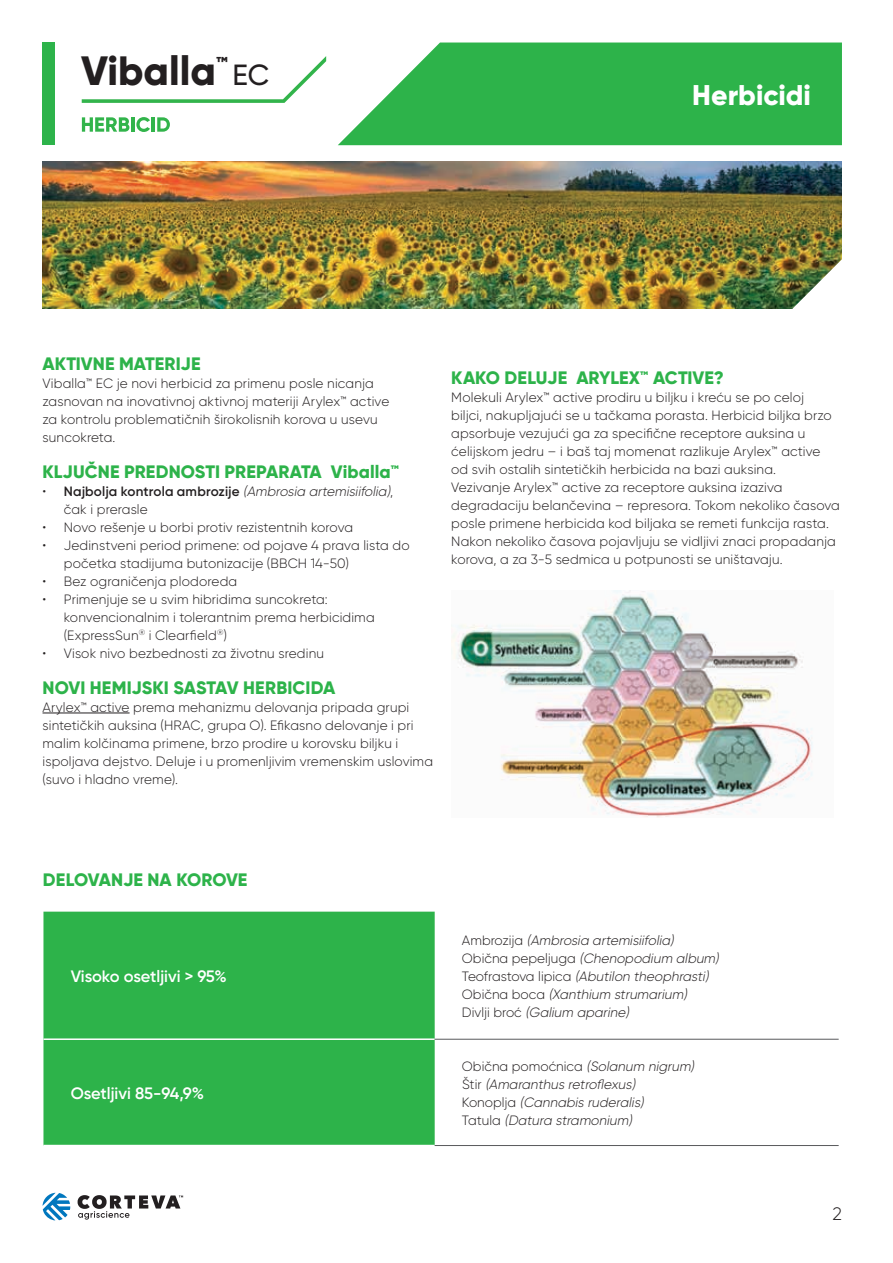
<style>
.page{position:relative;width:893px;height:1263px;background:#fff}
.page>*{position:absolute;margin:0;border:0;box-sizing:border-box;transform-origin:0 0}
.t1{font:800 40.95px "Gilroy";color:#231f20}
.t2{font:800 28.5px "Gilroy";color:#fff}
.t3{font:800 18px "Gilroy";color:#2db34a}
.t4{font:300 18px "Gilroy";color:#231f20}
.t5{font:600 16.5px "Gilroy";letter-spacing:-.01em;color:#fff}
.t6{font:300 13.5px/18px "Gilroy";letter-spacing:.01em;color:#231f20}
.t7{font:italic 300 13.5px/18px "Gilroy";color:#231f20}
.t8{font:600 13.5px/18px "Gilroy";letter-spacing:.01em;color:#231f20}
.s1{font-weight:500;font-size:29.1px}
.s2{font-weight:300}
.s3{font-weight:300;font-style:italic}
.s4{font-style:normal}
</style>
<div class="page">
<svg style="left:43px;top:1193px;width:27px;height:27px"></svg>
<svg style="left:78px;top:1195px;width:105px;height:24px"></svg>
<svg style="left:338px;top:43px;width:504px;height:102px;background:#44bb5e"></svg>
<img style="left:43px;top:162px;width:799px;height:147px">
<div style="left:43px;top:43px;width:12px;height:102px;background:#2db34a"></div>
<img style="left:782px;top:249px;width:60px;height:60px">
<svg style="left:82px;top:117px;width:47px;height:15px"></svg>
<hr style="left:131px;top:117px;width:4px;height:15px;background:#32b44b">
<svg style="left:136px;top:117px;width:14px;height:15px"></svg>
<hr style="left:152px;top:117px;width:3px;height:15px;background:#32b44b">
<svg style="left:157px;top:117px;width:13px;height:15px"></svg>
<svg style="left:82px;top:56px;width:244px;height:47px"></svg>
<hr style="left:43px;top:713px;width:87px;height:1px;background:#231f20">
<img style="left:451px;top:590px;width:362px;height:228px">
<div style="left:43px;top:912px;width:392px;height:233px;background:#2db34a"></div>
<hr style="left:43px;top:1038px;width:392px;height:2px;background:#fff">
<hr style="left:435px;top:1039px;width:404px;height:1px;background:#58595b">
<hr style="left:435px;top:1145px;width:404px;height:1px;background:#58595b">
<h1 class="t1" style="left:81px;top:45px;width:190px">Viballa<sup>™</sup> <span class="s1">EC</span></h1>
<h2 class="t2" style="left:692px;top:77px;width:120px">Herbicidi</h2>
<h3 class="t3" style="left:43px;top:352px;width:160px">AKTIVNE MATERIJE</h3>
<p class="t6" style="left:43px;top:374px;width:348px">Viballa™ EC je novi herbicid za primenu posle nicanja zasnovan na inovativnoj aktivnoj materiji Arylex™ active za kontrolu problematičnih širokolisnih korova u usevu suncokreta.</p>
<h3 class="t3" style="left:43px;top:460px;width:358px">KLJUČNE PREDNOSTI PREPARATA Viballa™</h3>
<p class="t8" style="left:64px;top:482px;width:331px;text-indent:-21px"><span class="s2">•</span> Najbolja kontrola ambrozije <span class="s3">(Ambrosia artemisiifolia)</span><span class="s2">, čak i prerasle</span></p>
<p class="t6" style="left:43px;top:518px;width:312px">• Novo rešenje u borbi protiv rezistentnih korova</p>
<p class="t6" style="left:64px;top:536px;width:347px;text-indent:-21px">• Jedinstveni period primene: od pojave 4 prava lista do početka stadijuma butonizacije (BBCH 14-50)</p>
<p class="t6" style="left:43px;top:572px;width:196px">• Bez ograničenja plodoreda</p>
<p class="t6" style="left:64px;top:590px;width:313px;text-indent:-21px">• Primenjuje se u svim hibridima suncokreta: konvencionalnim i tolerantnim prema herbicidima (ExpressSun<sup>®</sup> i Clearfield<sup>®</sup>)</p>
<p class="t6" style="left:43px;top:644px;width:283px">• Visok nivo bezbednosti za životnu sredinu</p>
<h3 class="t3" style="left:43px;top:676px;width:294px">NOVI HEMIJSKI SASTAV HERBICIDA</h3>
<p class="t6" style="left:43px;top:698px;width:392px">Arylex™ active prema mehanizmu delovanja pripada grupi sintetičkih auksina (HRAC, grupa O). Efikasno delovanje i pri malim kolčinama primene, brzo prodire u korovsku biljku i ispoljava dejstvo. Deluje i u promenljivim vremenskim uslovima (suvo i hladno vreme).</p>
<h3 class="t3" style="left:451px;top:366px;width:274px">KAKO DELUJE ARYLEX™ ACTIVE?</h3>
<p class="t6" style="left:451px;top:388px;width:390px">Molekuli Arylex™ active prodiru u biljku i kreću se po celoj<br>biljci, nakupljajući se u tačkama porasta. Herbicid biljka brzo apsorbuje vezujući ga za specifične receptore auksina u ćelijskom jedru – i baš taj momenat razlikuje Arylex™ active od svih ostalih sintetičkih herbicida na bazi auksina.<br>Vezivanje Arylex™ active za receptore auksina izaziva degradaciju belančevina – represora. Tokom nekoliko časova posle primene herbicida kod biljaka se remeti funkcija rasta.<br>Nakon nekoliko časova pojavljuju se vidljivi znaci propadanja korova, a za 3-5 sedmica u potpunosti se uništavaju.</p>
<h3 class="t3" style="left:43px;top:868px;width:206px">DELOVANJE NA KOROVE</h3>
<p class="t5" style="left:71px;top:966px;width:158px">Visoko osetljivi &gt; 95%</p>
<p class="t5" style="left:71px;top:1083px;width:135px">Osetljivi 85-94,9%</p>
<p class="t7" style="left:462px;top:931px;width:261px"><span class="s4">A m b ro z іj a</span> (Ambrosia artemisiifolia)<br><span class="s4">O b i č n a pe pe lj u g a</span> (Chenopodium album)<br><span class="s4">Te of ra st ova l i p i c a</span> (Abutilon theophrasti)<br><span class="s4">O b i č n a b o c a</span> (Xanthium strumarium)<br><span class="s4">D i v lj i b ro ć</span> (Galium aparine)</p>
<p class="t7" style="left:462px;top:1057px;width:237px"><span class="s4">Obična pomoćnica</span> (Solanum nigrum)<br><span class="s4">Š t i r</span> (Amaranthus retroflexus)<br><span class="s4">Ko n o p lj a</span> (Cannabis ruderalis)<br><span class="s4">Ta t u l a</span> (Datura stramonium)</p>
<h3 class="t4" style="left:832px;top:1203px;width:11px">2</h3>
</div>
